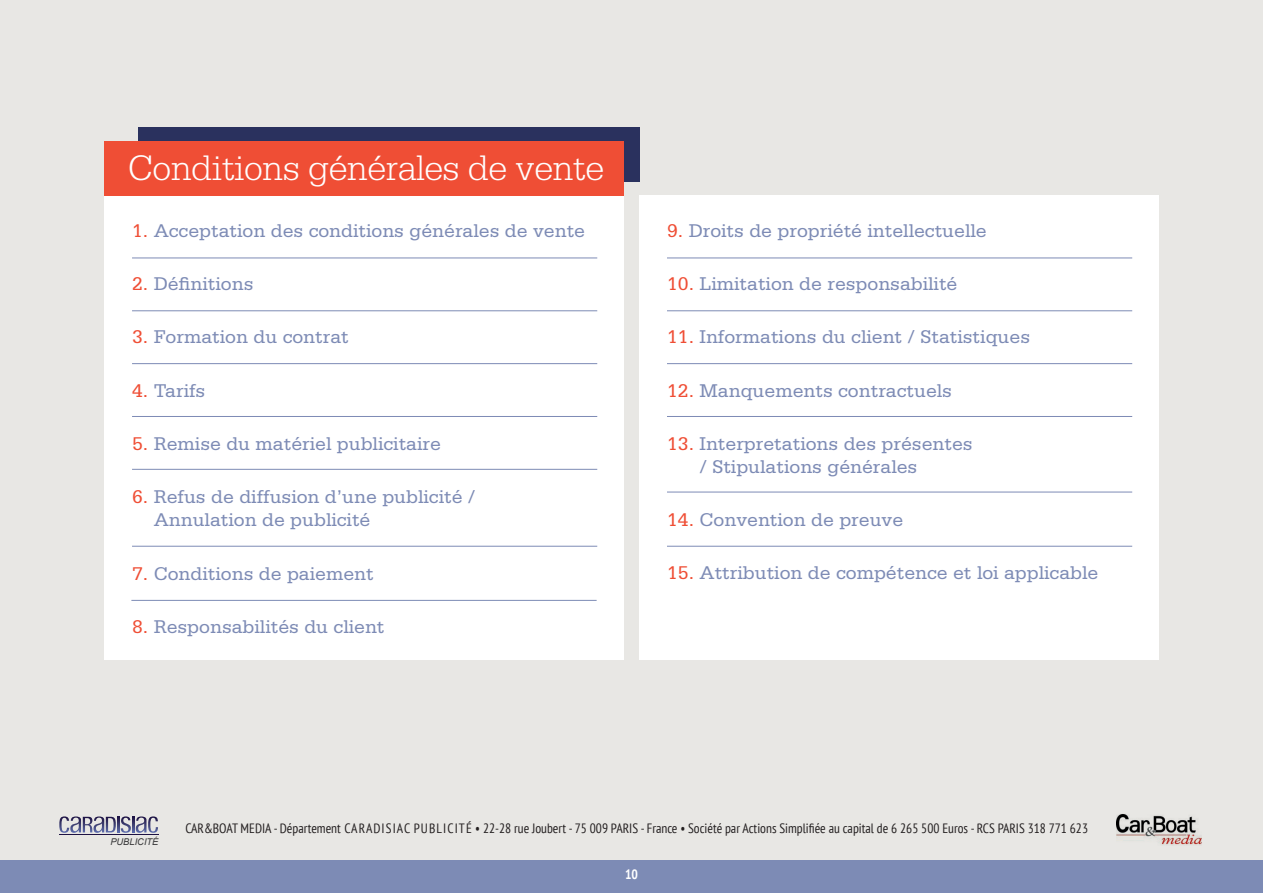
<style>
.page{position:relative;width:1263px;height:893px;background:#e8e7e4}
.page>*{position:absolute;margin:0;border:0;box-sizing:border-box;transform-origin:0 0}
.t1{font:300 37.5px "Serifa";letter-spacing:-.01em;color:#fff}
.t2{font:19.5px/23.4px "Serifa";color:#7d8bb5}
.t3{font:condensed 13.5px "PT Sans";color:#231f20}
.t4{font:700 condensed 13.5px "PT Sans";color:#fff}
.t5{font:italic 9.3px "Arial";color:#383839}
.s1{color:#ef4e35}
</style>
<div class="page">
<div style="left:0;top:860px;width:1263px;height:33px;background:#7d8bb5"></div>
<img style="left:1116px;top:814px;width:85px;height:31px">
<hr style="left:59px;top:834px;width:99px;height:1px;background:#1d1244">
<svg style="left:59px;top:816px;width:99px;height:17px"></svg>
<div style="left:138px;top:127px;width:501px;height:54px;background:#2a315e"></div>
<div style="left:104px;top:181px;width:520px;height:478px;background:#fff"></div>
<div style="left:639px;top:195px;width:519px;height:464px;background:#fff"></div>
<div style="left:104px;top:141px;width:520px;height:54px;background:#ef4e35"></div>
<hr style="left:132px;top:258px;width:465px;height:1px;background:#7d8bb5">
<hr style="left:667px;top:258px;width:465px;height:1px;background:#7d8bb5">
<hr style="left:132px;top:310px;width:465px;height:1px;background:#7d8bb5">
<hr style="left:667px;top:310px;width:465px;height:1px;background:#7d8bb5">
<hr style="left:132px;top:363px;width:465px;height:1px;background:#7d8bb5">
<hr style="left:667px;top:363px;width:465px;height:1px;background:#7d8bb5">
<hr style="left:132px;top:416px;width:465px;height:1px;background:#7d8bb5">
<hr style="left:667px;top:416px;width:465px;height:1px;background:#7d8bb5">
<hr style="left:132px;top:469px;width:465px;height:1px;background:#7d8bb5">
<hr style="left:667px;top:492px;width:465px;height:1px;background:#7d8bb5">
<hr style="left:132px;top:546px;width:465px;height:1px;background:#7d8bb5">
<hr style="left:667px;top:546px;width:465px;height:1px;background:#7d8bb5">
<hr style="left:131px;top:600px;width:466px;height:1px;background:#7d8bb5">
<h1 class="t1" style="left:128px;top:147px;width:478px">Conditions générales de vente</h1>
<p class="t2" style="left:132px;top:219px;width:455px"><span class="s1">1.</span> Acceptation des conditions générales de vente</p>
<p class="t2" style="left:132px;top:272px;width:123px"><span class="s1">2.</span> Définitions</p>
<p class="t2" style="left:132px;top:325px;width:218px"><span class="s1">3.</span> Formation du contrat</p>
<p class="t2" style="left:132px;top:378px;width:75px"><span class="s1">4.</span> Tarifs</p>
<p class="t2" style="left:132px;top:432px;width:310px"><span class="s1">5.</span> Remise du matériel publicitaire</p>
<p class="t2" style="left:154px;top:485px;width:323px;text-indent:-22px"><span class="s1">6.</span> Refus de diffusion d’une publicité /<br>Annulation de publicité</p>
<p class="t2" style="left:132px;top:561px;width:243px"><span class="s1">7.</span> Conditions de paiement</p>
<p class="t2" style="left:132px;top:614px;width:254px"><span class="s1">8.</span> Responsabilités du client</p>
<p class="t2" style="left:667px;top:219px;width:321px"><span class="s1">9.</span> Droits de propriété intellectuelle</p>
<p class="t2" style="left:667px;top:272px;width:292px"><span class="s1">10.</span> Limitation de responsabilité</p>
<p class="t2" style="left:667px;top:325px;width:365px"><span class="s1">11.</span> Informations du client / Statistiques</p>
<p class="t2" style="left:667px;top:378px;width:286px"><span class="s1">12.</span> Manquements contractuels</p>
<p class="t2" style="left:699px;top:432px;width:275px;text-indent:-33px"><span class="s1">13.</span> Interpretations des présentes / Stipulations générales</p>
<p class="t2" style="left:667px;top:508px;width:238px"><span class="s1">14.</span> Convention de preuve</p>
<p class="t2" style="left:667px;top:561px;width:433px"><span class="s1">15.</span> Attribution de compétence et loi applicable</p>
<p class="t5" style="left:110px;top:835px;width:50px">PUBLICITÉ</p>
<p class="t3" style="left:185px;top:820px;width:904px">CAR&amp;BOAT MEDIA - Département CARADISIAC PUBLICITÉ • 22-28 rue Joubert - 75 009 PARIS - France • Société par Actions Simplifiée au capital de 6 265 500 Euros - RCS PARIS 318 771 623</p>
<p class="t4" style="left:625px;top:865px;width:14px">10</p>
</div>
